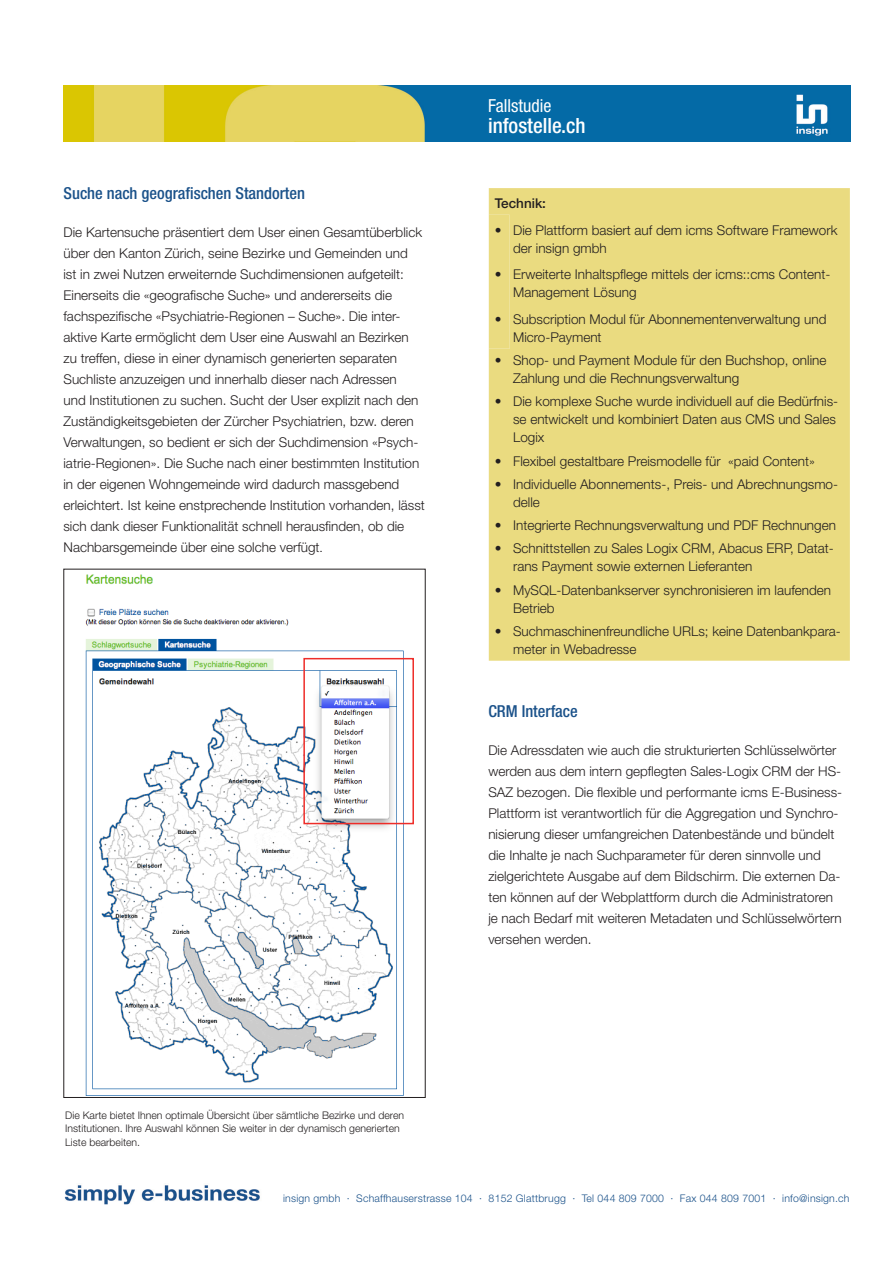
<style>
.page{position:relative;width:893px;height:1263px;background:#fff}
.page>*{position:absolute;margin:0;border:0;box-sizing:border-box;transform-origin:0 0}
.t1{font:500 condensed 21px "Helvetica Neue LT Std";color:#fff}
.t2{font:condensed 18px "Helvetica Neue LT Std";color:#fff}
.Überschrift_innerhal{font:500 condensed 16.5px "Helvetica Neue LT Std";color:#1b528a}
.Fliesstext{font:300 13.5px/21px "Helvetica Neue LT Std";color:#231f20}
.Key_Features_Titel{font:500 13.5px "Helvetica Neue LT Std";color:#231f20}
.Legende{font:300 10.5px/13.5px "Helvetica Neue LT Std";color:#231f20}
.t3{font:300 10.5px "Helvetica Neue LT Std";letter-spacing:.02em;color:#1b528a}
.s1{font-family:"Arial";font-weight:400;font-size:12px}
</style>
<div class="page">
<img style="left:63px;top:85px;width:787px;height:56px">
<img style="left:64px;top:1185px;width:196px;height:20px">
<div style="left:489px;top:188px;width:361px;height:473px;background:#eadb80"></div>
<div style="left:489px;top:215px;width:21px;height:134px;background:#eadb80"></div>
<img style="left:85px;top:574px;width:323px;height:522px">
<div style="left:303px;top:658px;width:111px;height:166px;border:2px solid #ee2d29"></div>
<p class="Überschrift_innerhal" style="left:63px;top:183px;width:243px">Suche nach geografischen Standorten</p>
<p class="Fliesstext" style="left:63px;top:221px;width:363px">Die Kartensuche präsentiert dem User einen Gesamtüberblick über den Kanton Zürich, seine Bezirke und Gemeinden und<br>ist in zwei Nutzen erweiternde Suchdimensionen aufgeteilt:<br>Einerseits die «geografische Suche» und andererseits die fachspezifische «Psychiatrie-Regionen – Suche». Die inter&shy;aktive Karte ermöglicht dem User eine Auswahl an Bezirken zu treffen, diese in einer dynamisch generierten separaten Suchliste anzuzeigen und innerhalb dieser nach Adressen<br>und Institutionen zu suchen. Sucht der User explizit nach den Zuständigkeitsgebieten der Zürcher Psychiatrien, bzw. deren Verwaltungen, so bedient er sich der Suchdimension «Psych&shy;iatrie-Regionen». Die Suche nach einer bestimmten Institution in der eigenen Wohngemeinde wird dadurch massgebend erleichtert. Ist keine enstprechende Institution vorhanden, lässt sich dank dieser Funktionalität schnell herausfinden, ob die Nachbarsgemeinde über eine solche verfügt<span class="s1">.</span></p>
<h2 class="t2" style="left:488px;top:95px;width:65px">Fallstudie</h2>
<h1 class="t1" style="left:488px;top:113px;width:99px">infostelle.ch</h1>
<p class="Key_Features_Titel" style="left:495px;top:195px;width:53px">Technik:</p>
<p class="Fliesstext" style="left:495px;top:219px;width:8px">•</p>
<p class="Fliesstext" style="left:513px;top:220px;width:326px;line-height:18px">Die Plattform basiert auf dem icms Software Framework der insign gmbh</p>
<p class="Fliesstext" style="left:495px;top:264px;width:8px">•</p>
<p class="Fliesstext" style="left:513px;top:264px;width:319px">Erweiterte Inhaltspflege mittels der icms::cms Content-</p>
<p class="Fliesstext" style="left:513px;top:282px;width:125px">Management Lösung</p>
<p class="Fliesstext" style="left:495px;top:308px;width:8px">•</p>
<p class="Fliesstext" style="left:513px;top:310px;width:315px;line-height:18px">Subscription Modul für Abonnementenverwaltung und<br>Micro-Payment</p>
<p class="Fliesstext" style="left:495px;top:350px;width:8px">•</p>
<p class="Fliesstext" style="left:513px;top:351px;width:315px;line-height:18px">Shop- und Payment Module für den Buchshop, online<br>Zahlung und die Rechnungsverwaltung</p>
<p class="Fliesstext" style="left:495px;top:391px;width:8px">•</p>
<p class="Fliesstext" style="left:513px;top:392px;width:327px;line-height:18px">Die komplexe Suche wurde individuell auf die Bedürfnis&shy;se entwickelt und kombiniert Daten aus CMS und Sales<br>Logix</p>
<p class="Fliesstext" style="left:495px;top:450px;width:8px">•</p>
<p class="Fliesstext" style="left:513px;top:450px;width:303px">Flexibel gestaltbare Preismodelle für «paid Content»</p>
<p class="Fliesstext" style="left:495px;top:473px;width:8px">•</p>
<p class="Fliesstext" style="left:513px;top:475px;width:327px;line-height:18px">Individuelle Abonnements-, Preis- und Abrechnungsmo&shy;delle</p>
<p class="Fliesstext" style="left:495px;top:515px;width:8px">•</p>
<p class="Fliesstext" style="left:513px;top:515px;width:324px">Integrierte Rechnungsverwaltung und PDF Rechnungen</p>
<p class="Fliesstext" style="left:495px;top:538px;width:8px">•</p>
<p class="Fliesstext" style="left:513px;top:539px;width:322px;line-height:18px">Schnittstellen zu Sales Logix CRM, Abacus ERP, Datat&shy;rans Payment sowie externen Lieferanten</p>
<p class="Fliesstext" style="left:495px;top:579px;width:8px">•</p>
<p class="Fliesstext" style="left:513px;top:581px;width:320px;line-height:18px">MySQL-Datenbankserver synchronisieren im laufenden<br>Betrieb</p>
<p class="Fliesstext" style="left:495px;top:620px;width:8px">•</p>
<p class="Fliesstext" style="left:513px;top:622px;width:329px;line-height:18px">Suchmaschinenfreundliche URLs; keine Datenbankpara&shy;meter in Webadresse</p>
<p class="Überschrift_innerhal" style="left:488px;top:701px;width:91px">CRM Interface</p>
<p class="Fliesstext" style="left:488px;top:739px;width:355px">Die Adressdaten wie auch die strukturierten Schlüsselwörter werden aus dem intern gepflegten Sales-Logix CRM der HS-SAZ bezogen. Die flexible und performante icms E-Business-Plattform ist verantwortlich für die Aggregation und Synchro&shy;nisierung dieser umfangreichen Datenbestände und bündelt die Inhalte je nach Suchparameter für deren sinnvolle und zielgerichtete Ausgabe auf dem Bildschirm. Die externen Da&shy;ten können auf der Webplattform durch die Administratoren je nach Bedarf mit weiteren Metadaten und Schlüsselwörtern versehen werden.</p>
<p class="Legende" style="left:65px;top:1108px;width:340px">Die Karte bietet Ihnen optimale Übersicht über sämtliche Bezirke und deren<br>Institutionen. Ihre Auswahl können Sie weiter in der dynamisch generierten<br>Liste bearbeiten.</p>
<p class="t3" style="left:283px;top:1191px;width:568px">insign gmbh · Schaffhauserstrasse 104 · 8152 Glattbrugg · Tel 044 809 7000 · Fax 044 809 7001 · info@insign.ch</p>
</div>
